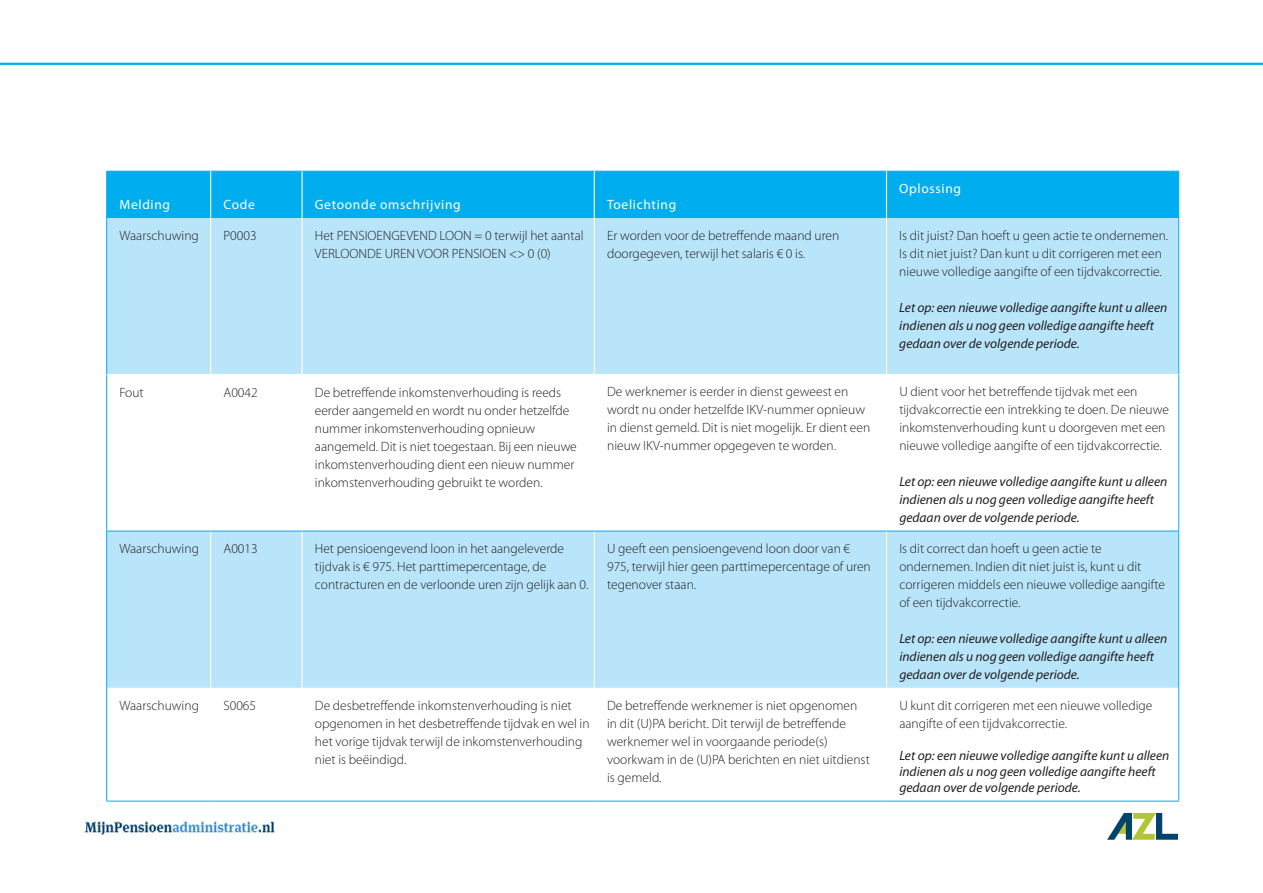
<style>
.page{position:relative;width:1263px;height:893px;background:#fff}
.page>*{position:absolute;margin:0;border:0;box-sizing:border-box;transform-origin:0 0}
.t1{font:300 13.5px/18px "Myriad Pro";color:#231f20}
.t2{font:italic 13.5px/18px "Myriad Pro";color:#231f20}
.t3{font:13.5px "Myriad Pro";letter-spacing:.05em;color:#fff}
</style>
<div class="page">
<hr style="left:0;top:63px;width:1263px;height:2px;background:#00aeef">
<svg style="left:1107px;top:813px;width:71px;height:27px"></svg>
<img style="left:84px;top:821px;width:191px;height:14px">
<div style="left:107px;top:172px;width:1071px;height:46px;background:#00aeef"></div>
<div style="left:107px;top:218px;width:1071px;height:156px;background:#b9e5fa"></div>
<svg style="left:107px;top:375px;width:1071px;height:156px"></svg>
<div style="left:107px;top:532px;width:1071px;height:156px;background:#b9e5fa"></div>
<hr style="left:106px;top:531px;width:1px;height:157px;background:#00aeef">
<hr style="left:1178px;top:531px;width:1px;height:157px;background:#00aeef">
<hr style="left:106px;top:688px;width:1px;height:113px;background:#00aeef">
<hr style="left:1178px;top:688px;width:1px;height:113px;background:#00aeef">
<hr style="left:106px;top:171px;width:1px;height:47px;background:#00aeef">
<hr style="left:106px;top:218px;width:1px;height:156px;background:#00aeef">
<hr style="left:106px;top:171px;width:105px;height:1px;background:#00aeef">
<hr style="left:211px;top:171px;width:91px;height:1px;background:#00aeef">
<hr style="left:302px;top:171px;width:292px;height:1px;background:#00aeef">
<hr style="left:594px;top:171px;width:292px;height:1px;background:#00aeef">
<hr style="left:886px;top:171px;width:293px;height:1px;background:#00aeef">
<hr style="left:210px;top:171px;width:1px;height:47px;background:#fff">
<hr style="left:301px;top:171px;width:2px;height:47px;background:#fff">
<hr style="left:594px;top:171px;width:1px;height:47px;background:#fff">
<hr style="left:886px;top:171px;width:1px;height:47px;background:#fff">
<hr style="left:1178px;top:171px;width:1px;height:47px;background:#00aeef">
<hr style="left:210px;top:218px;width:1px;height:156px;background:#fff">
<hr style="left:301px;top:218px;width:2px;height:156px;background:#fff">
<hr style="left:594px;top:218px;width:1px;height:156px;background:#fff">
<hr style="left:886px;top:218px;width:1px;height:156px;background:#fff">
<hr style="left:1178px;top:218px;width:1px;height:156px;background:#00aeef">
<hr style="left:210px;top:531px;width:1px;height:157px;background:#fff">
<hr style="left:301px;top:531px;width:2px;height:157px;background:#fff">
<hr style="left:594px;top:531px;width:1px;height:157px;background:#fff">
<hr style="left:886px;top:531px;width:1px;height:157px;background:#fff">
<hr style="left:210px;top:375px;width:1px;height:156px;background:#fff">
<hr style="left:301px;top:375px;width:2px;height:156px;background:#fff">
<hr style="left:594px;top:375px;width:1px;height:156px;background:#fff">
<hr style="left:886px;top:375px;width:1px;height:156px;background:#fff">
<hr style="left:106px;top:801px;width:105px;height:1px;background:#00aeef">
<hr style="left:211px;top:801px;width:91px;height:1px;background:#00aeef">
<hr style="left:302px;top:801px;width:292px;height:1px;background:#00aeef">
<hr style="left:594px;top:801px;width:292px;height:1px;background:#00aeef">
<hr style="left:886px;top:801px;width:293px;height:1px;background:#00aeef">
<hr style="left:106px;top:375px;width:1px;height:156px;background:#00aeef">
<hr style="left:1178px;top:375px;width:1px;height:156px;background:#00aeef">
<hr style="left:106px;top:531px;width:105px;height:1px;background:#00aeef">
<hr style="left:211px;top:531px;width:91px;height:1px;background:#00aeef">
<hr style="left:302px;top:531px;width:292px;height:1px;background:#00aeef">
<hr style="left:594px;top:531px;width:292px;height:1px;background:#00aeef">
<hr style="left:886px;top:531px;width:293px;height:1px;background:#00aeef">
<p class="t3" style="left:119px;top:197px;width:52px">Melding</p>
<p class="t3" style="left:223px;top:197px;width:33px">Code</p>
<p class="t3" style="left:315px;top:197px;width:147px">Getoonde omschrijving</p>
<p class="t3" style="left:607px;top:197px;width:71px">Toelichting</p>
<p class="t3" style="left:899px;top:180px;width:63px">Oplossing</p>
<p class="t1" style="left:119px;top:226px;width:81px">Waarschuwing</p>
<p class="t1" style="left:223px;top:226px;width:35px">P0003</p>
<p class="t1" style="left:315px;top:226px;width:270px">Het PENSIOENGEVEND LOON = 0 terwijl het aantal<br>VERLOONDE UREN VOOR PENSIOEN &lt;&gt; 0 (0)</p>
<p class="t1" style="left:607px;top:226px;width:234px">Er worden voor de betreffende maand uren doorgegeven, terwijl het salaris € 0 is.</p>
<p class="t1" style="left:899px;top:226px;width:270px">Is dit juist? Dan hoeft u geen actie te ondernemen.<br>Is dit niet juist? Dan kunt u dit corrigeren met een nieuwe volledige aangifte of een tijdvakcorrectie.</p>
<p class="t2" style="left:899px;top:298px;width:270px">Let op: een nieuwe volledige aangifte kunt u alleen indienen als u nog geen volledige aangifte heeft gedaan over de volgende periode.</p>
<p class="t1" style="left:119px;top:383px;width:26px">Fout</p>
<p class="t1" style="left:223px;top:383px;width:36px">A0042</p>
<p class="t1" style="left:315px;top:383px;width:263px">De betreffende inkomstenverhouding is reeds eerder aangemeld en wordt nu onder hetzelfde nummer inkomstenverhouding opnieuw aangemeld. Dit is niet toegestaan. Bij een nieuwe inkomstenverhouding dient een nieuw nummer inkomstenverhouding gebruikt te worden.</p>
<p class="t1" style="left:607px;top:383px;width:265px">De werknemer is eerder in dienst geweest en wordt nu onder hetzelfde IKV-nummer opnieuw in dienst gemeld. Dit is niet mogelijk. Er dient een nieuw IKV-nummer opgegeven te worden.</p>
<p class="t1" style="left:899px;top:383px;width:271px">U dient voor het betreffende tijdvak met een tijdvakcorrectie een intrekking te doen. De nieuwe inkomstenverhouding kunt u doorgeven met een nieuwe volledige aangifte of een tijdvakcorrectie.</p>
<p class="t2" style="left:899px;top:473px;width:270px">Let op: een nieuwe volledige aangifte kunt u alleen indienen als u nog geen volledige aangifte heeft gedaan over de volgende periode.</p>
<p class="t1" style="left:119px;top:539px;width:81px">Waarschuwing</p>
<p class="t1" style="left:223px;top:539px;width:36px">A0013</p>
<p class="t1" style="left:315px;top:539px;width:275px">Het pensioengevend loon in het aangeleverde tijdvak is € 975. Het parttimepercentage, de contracturen en de verloonde uren zijn gelijk aan 0.</p>
<p class="t1" style="left:607px;top:539px;width:265px">U geeft een pensioengevend loon door van €<br>975, terwijl hier geen parttimepercentage of uren tegenover staan.</p>
<p class="t1" style="left:899px;top:539px;width:267px">Is dit correct dan hoeft u geen actie te ondernemen. Indien dit niet juist is, kunt u dit corrigeren middels een nieuwe volledige aangifte of een tijdvakcorrectie.</p>
<p class="t2" style="left:899px;top:629px;width:270px">Let op: een nieuwe volledige aangifte kunt u alleen indienen als u nog geen volledige aangifte heeft gedaan over de volgende periode.</p>
<p class="t1" style="left:119px;top:696px;width:81px">Waarschuwing</p>
<p class="t1" style="left:223px;top:696px;width:34px">S0065</p>
<p class="t1" style="left:315px;top:696px;width:276px">De desbetreffende inkomstenverhouding is niet opgenomen in het desbetreffende tijdvak en wel in het vorige tijdvak terwijl de inkomstenverhouding niet is beëindigd.</p>
<p class="t1" style="left:607px;top:696px;width:264px">De betreffende werknemer is niet opgenomen in dit (U)PA bericht. Dit terwijl de betreffende werknemer wel in voorgaande periode(s) voorkwam in de (U)PA berichten en niet uitdienst is gemeld.</p>
<p class="t1" style="left:899px;top:696px;width:255px">U kunt dit corrigeren met een nieuwe volledige aangifte of een tijdvakcorrectie.</p>
<p class="t2" style="left:899px;top:747px;width:271px;line-height:16.2px">Let op: een nieuwe volledige aangifte kunt u alleen indienen als u nog geen volledige aangifte heeft gedaan over de volgende periode.</p>
</div>
